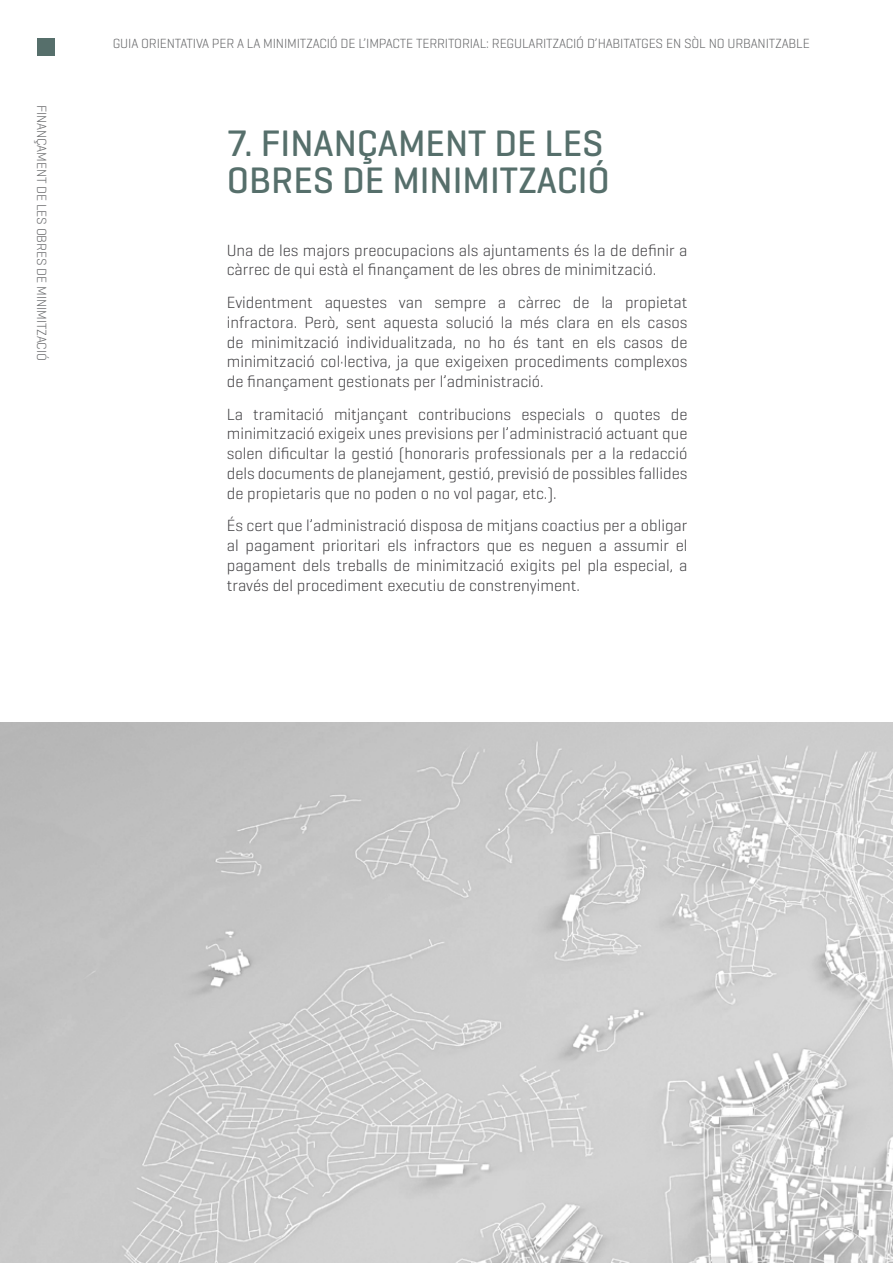
<style>
.page{position:relative;width:893px;height:1263px;background:#fff}
.page>*{position:absolute;margin:0;border:0;box-sizing:border-box;transform-origin:0 0}
.t1{font:500 37.5px/37.5px "Geogrotesque";color:#566f6b}
.t2{font:300 16.5px/19.8px "Geogrotesque";color:#3e3d40;text-align:justify}
.t3{font:300 13.5px "Geogrotesque";letter-spacing:-.01em;color:#646567}
</style>
<div class="page">
<div style="left:37px;top:38px;width:18px;height:18px;background:#566f6b"></div>
<img style="left:0;top:723px;width:893px;height:540px">
<p class="t3" style="left:50px;top:105px;width:257px;rotate:90deg">FINANÇAMENT DE LES OBRES DE MINIMITZACIÓ</p>
<p class="t3" style="left:113px;top:35px;width:698px">GUIA ORIENTATIVA PER A LA MINIMITZACIÓ DE L’IMPACTE TERRITORIAL: REGULARITZACIÓ D’HABITATGES EN SÒL NO URBANITZABLE</p>
<h1 class="t1" style="left:227px;top:123px;width:385px">7. FINANÇAMENT DE LES<br>OBRES DE MINIMITZACIÓ</h1>
<p class="t2" style="left:227px;top:239px;width:462px">Una de les majors preocupacions als ajuntaments és la de definir a càrrec de qui està el finançament de les obres de minimització.</p>
<p class="t2" style="left:227px;top:292px;width:462px">Evidentment aquestes van sempre a càrrec de la propietat infractora. Però, sent aquesta solució la més clara en els casos de minimització individualitzada, no ho és tant en els casos de minimització col·lectiva, ja que exigeixen procediments complexos de finançament gestionats per l’administració.</p>
<p class="t2" style="left:227px;top:404px;width:462px">La tramitació mitjançant contribucions especials o quotes de minimització exigeix unes previsions per l’administració actuant que solen dificultar la gestió (honoraris professionals per a la redacció dels documents de planejament, gestió, previsió de possibles fallides de propietaris que no poden o no vol pagar, etc.).</p>
<p class="t2" style="left:227px;top:515px;width:462px">És cert que l’administració disposa de mitjans coactius per a obligar al pagament prioritari els infractors que es neguen a assumir el pagament dels treballs de minimització exigits pel pla especial, a través del procediment executiu de constrenyiment.</p>
</div>
